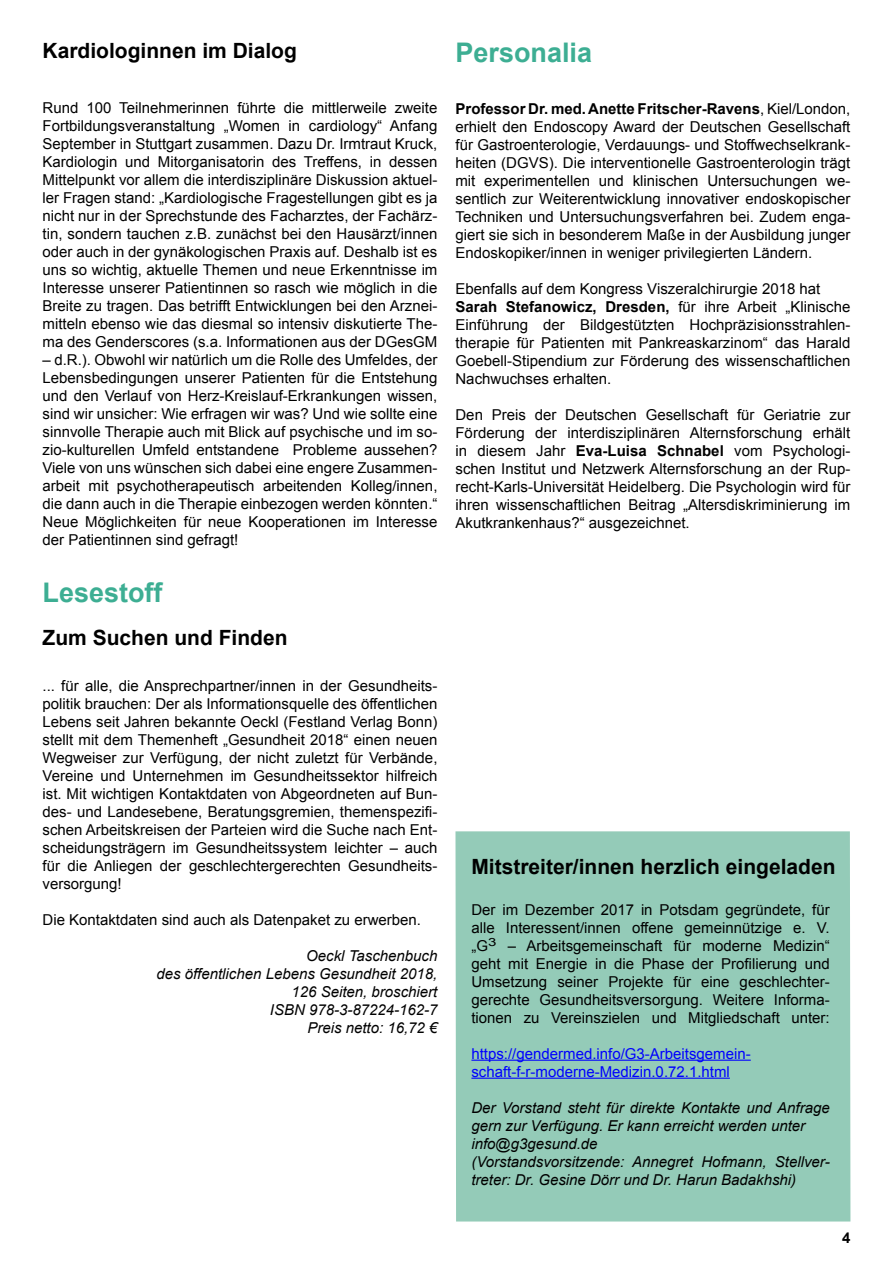
<style>
.page{position:relative;width:893px;height:1263px;background:#fff}
.page>*{position:absolute;margin:0;border:0;box-sizing:border-box;transform-origin:0 0}
.t1{font:700 27px "Arial";color:#3dae93}
.t2{font:700 21px "Arial";color:#000}
.t3{font:15px/18px "Arial";color:#000;text-align:justify}
.t4{font:italic 15px/18px "Arial";color:#000;text-align:right}
.t5{font:15px/18px "Arial";color:#00f}
.t6{font:700 15px "Arial";color:#000}
.s1{font-weight:700}
</style>
<div class="page">
<div style="left:455px;top:831px;width:395px;height:390px;background:#94cbb8"></div>
<hr style="left:471px;top:1060px;width:280px;height:1px;background:#00f">
<hr style="left:471px;top:1078px;width:259px;height:1px;background:#00f">
<h2 class="t2" style="left:43px;top:36px;width:256px">Kardiologinnen im Dialog</h2>
<p class="t3" style="left:43px;top:99px;width:396px">Rund 100 Teilnehmerinnen führte die mittlerweile zweite Fortbildungsveranstaltung „Women in cardiology“ Anfang September in Stuttgart zusammen. Dazu Dr. Irmtraut Kruck, Kardiologin und Mitorganisatorin des Treffens, in dessen Mittelpunkt vor allem die interdisziplinäre Diskussion aktuel&shy;ler Fragen stand: „Kardiologische Fragestellungen gibt es ja nicht nur in der Sprechstunde des Facharztes, der Fachärz&shy;tin, sondern tauchen z.B. zunächst bei den Hausärzt/innen oder auch in der gynäkologischen Praxis auf. Deshalb ist es uns so wichtig, aktuelle Themen und neue Erkenntnisse im Interesse unserer Patientinnen so rasch wie möglich in die Breite zu tragen. Das betrifft Entwicklungen bei den Arznei&shy;mitteln ebenso wie das diesmal so intensiv diskutierte The&shy;ma des Genderscores (s.a. Informationen aus der DGesGM</p>
<p class="t3" style="left:43px;top:351px;width:396px">– d.R.). Obwohl wir natürlich um die Rolle des Umfeldes, der Lebensbedingungen unserer Patienten für die Entstehung und den Verlauf von Herz-Kreislauf-Erkrankungen wissen, sind wir unsicher: Wie erfragen wir was? Und wie sollte eine sinnvolle Therapie auch mit Blick auf psychische und im so&shy;zio-kulturellen Umfeld entstandene Probleme aussehen?<br>Viele von uns wünschen sich dabei eine engere Zusammen&shy;arbeit mit psychotherapeutisch arbeitenden Kolleg/innen, die dann auch in die Therapie einbezogen werden könnten.“ Neue Möglichkeiten für neue Kooperationen im Interesse der Patientinnen sind gefragt!</p>
<h1 class="t1" style="left:43px;top:575px;width:122px">Lesestoff</h1>
<h2 class="t2" style="left:43px;top:623px;width:247px">Zum Suchen und Finden</h2>
<p class="t3" style="left:43px;top:677px;width:396px">... für alle, die Ansprechpartner/innen in der Gesundheits&shy;politik brauchen: Der als Informationsquelle des öffentlichen Lebens seit Jahren bekannte Oeckl (Festland Verlag Bonn) stellt mit dem Themenheft „Gesundheit 2018“ einen neuen Wegweiser zur Verfügung, der nicht zuletzt für Verbände, Vereine und Unternehmen im Gesundheitssektor hilfreich ist. Mit wichtigen Kontaktdaten von Abgeordneten auf Bun&shy;des- und Landesebene, Beratungsgremien, themenspezifi&shy;schen Arbeitskreisen der Parteien wird die Suche nach Ent&shy;scheidungsträgern im Gesundheitssystem leichter – auch für die Anliegen der geschlechtergerechten Gesundheits&shy;versorgung!</p>
<p class="t3" style="left:43px;top:911px;width:380px">Die Kontaktdaten sind auch als Datenpaket zu erwerben.</p>
<p class="t4" style="left:156px;top:947px;width:283px">Oeckl Taschenbuch<br>des öffentlichen Lebens Gesundheit 2018,<br>126 Seiten, broschiert<br>ISBN 978-3-87224-162-7<br>Preis netto: 16,72 €</p>
<h1 class="t1" style="left:455px;top:35px;width:138px">Personalia</h1>
<p class="t3" style="left:455px;top:100px;width:396px"><span class="s1">Professor Dr. med. Anette Fritscher-Ravens</span>, Kiel/London, erhielt den Endoscopy Award der Deutschen Gesellschaft für Gastroenterologie, Verdauungs- und Stoffwechselkrank&shy;heiten (DGVS). Die interventionelle Gastroenterologin trägt mit experimentellen und klinischen Untersuchungen we&shy;sentlich zur Weiterentwicklung innovativer endoskopischer Techniken und Untersuchungsverfahren bei. Zudem enga&shy;giert sie sich in besonderem Maße in der Ausbildung junger Endoskopiker/innen in weniger privilegierten Ländern.</p>
<p class="t3" style="left:455px;top:280px;width:396px;text-align:left">Ebenfalls auf dem Kongress Viszeralchirurgie 2018 hat <span class="s1">Sarah Stefanowicz, Dresden,</span> für ihre Arbeit „Klinische Einführung der Bildgestützten Hochpräzisionsstrahlen&shy;therapie für Patienten mit Pankreaskarzinom“ das Harald Goebell-Stipendium zur Förderung des wissenschaftlichen Nachwuchses erhalten.</p>
<p class="t3" style="left:455px;top:406px;width:396px">Den Preis der Deutschen Gesellschaft für Geriatrie zur Förderung der interdisziplinären Alternsforschung erhält in diesem Jahr <span class="s1">Eva-Luisa Schnabel</span> vom Psychologi&shy;schen Institut und Netzwerk Alternsforschung an der Rup&shy;recht-Karls-Universität Heidelberg. Die Psychologin wird für ihren wissenschaftlichen Beitrag „Altersdiskriminierung im Akutkrankenhaus?“ ausgezeichnet.</p>
<h2 class="t2" style="left:471px;top:853px;width:366px">Mitstreiter/innen herzlich eingeladen</h2>
<p class="t3" style="left:471px;top:900px;width:360px">Der im Dezember 2017 in Potsdam gegründete, für alle Interessent/innen offene gemeinnützige e. V. „G<sup>3</sup> – Arbeitsgemeinschaft für moderne Medizin“ geht mit Energie in die Phase der Profilierung und Umsetzung seiner Projekte für eine geschlechter&shy;gerechte Gesundheitsversorgung. Weitere Informa&shy;tionen zu Vereinszielen und Mitgliedschaft unter:</p>
<p class="t5" style="left:471px;top:1044px;width:281px">https://gendermed.info/G3-Arbeitsgemein&shy;schaft-f-r-moderne-Medizin.0.72.1.html</p>
<p class="t4" style="left:471px;top:1098px;width:360px;text-align:left">Der Vorstand steht für direkte Kontakte und Anfrage gern zur Verfügung. Er kann erreicht werden unter info@g3gesund.de<br>(Vorstandsvorsitzende: Annegret Hofmann, Stellver&shy;treter: Dr. Gesine Dörr und Dr. Harun Badakhshi)</p>
<p class="t6" style="left:842px;top:1228px;width:10px">4</p>
</div>
